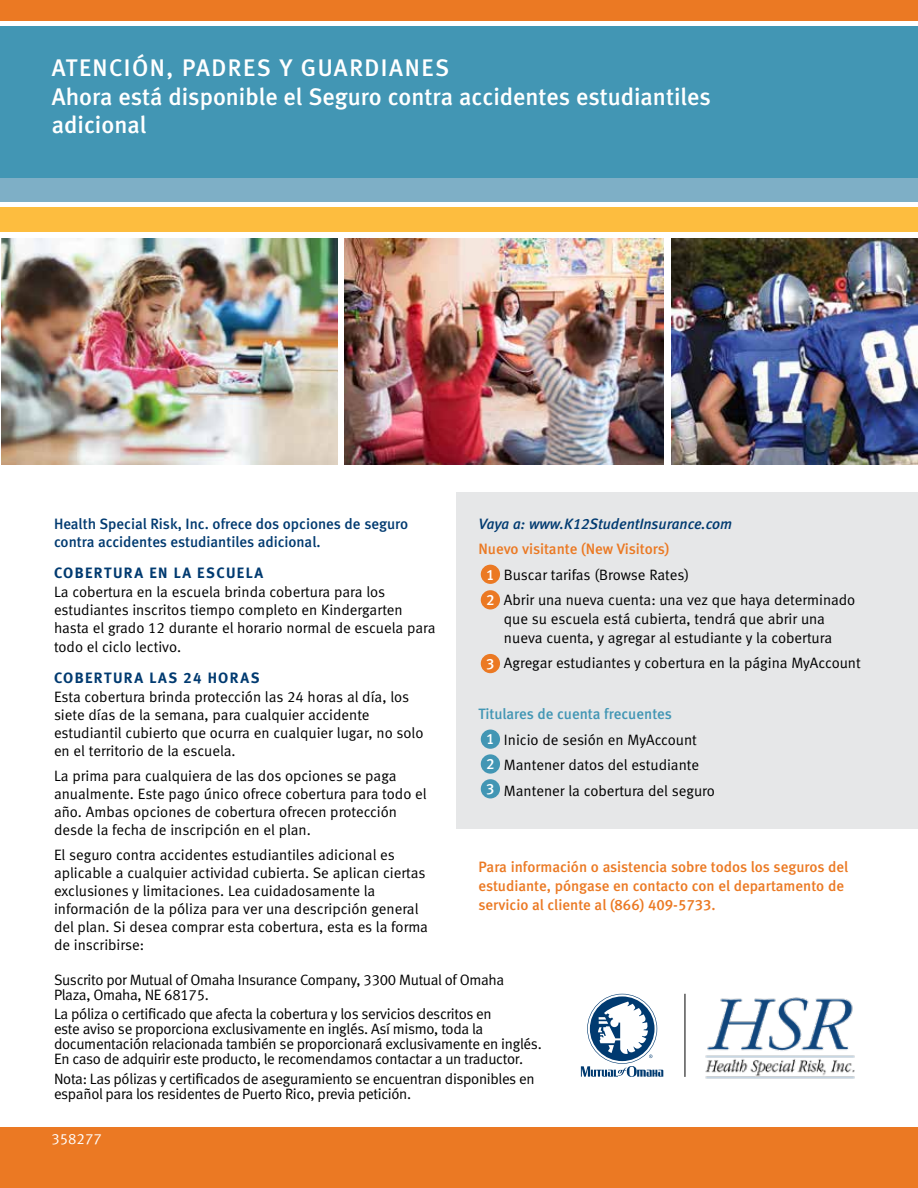
<style>
.page{position:relative;width:918px;height:1188px;background:#fff}
.page>*{position:absolute;margin:0;border:0;box-sizing:border-box;transform-origin:0 0}
.t1{font:24px/28.8px "Meta Medium LF";color:#fff}
.t2{font:15px/18px "Meta Normal LF";letter-spacing:-.005em;color:#000}
.t3{font:15px/18.8px "Meta Medium LF";color:#eb7923}
.t4{font:15px/18.8px "Meta Medium LF";color:#003a70}
.t5{font:15px "Meta Bold LF";letter-spacing:.09em;color:#003a70}
.t6{font:italic 15px "Meta Medium LF";color:#003a70}
.t7{font:15px "Meta Medium LF";color:#4296b4}
.t8{font:15px "Meta Normal LF";color:#fff}
.t9{font:15px/24.9px "Meta Medium LF";color:#fff;text-align:justify}
</style>
<div class="page">
<div style="left:456px;top:492px;width:462px;height:337px;background:#e6e7e8"></div>
<img style="left:671px;top:238px;width:247px;height:227px">
<div style="left:0;top:177px;width:918px;height:24px;background:#7eafc6"></div>
<div style="left:0;top:208px;width:918px;height:24px;background:#fdbd3f"></div>
<div style="left:0;top:0;width:918px;height:20px;background:#eb7923"></div>
<div style="left:0;top:1127px;width:918px;height:61px;background:#eb7923"></div>
<div style="left:0;top:26px;width:918px;height:151px;background:#4296b4"></div>
<img style="left:1px;top:238px;width:336px;height:227px">
<img style="left:345px;top:238px;width:319px;height:227px">
<hr style="left:684px;top:994px;width:1px;height:83px;background:#000">
<svg style="left:581px;top:994px;width:82px;height:83px"></svg>
<img style="left:705px;top:997px;width:150px;height:82px">
<div style="left:481px;top:565px;width:19px;height:19px;background:#eb7923;border-radius:50%"></div>
<div style="left:481px;top:730px;width:19px;height:19px;background:#4296b4;border-radius:50%"></div>
<div style="left:481px;top:754px;width:19px;height:20px;background:#4296b4;border-radius:50%"></div>
<div style="left:481px;top:779px;width:19px;height:19px;background:#4296b4;border-radius:50%"></div>
<div style="left:481px;top:590px;width:19px;height:19px;background:#eb7923;border-radius:50%"></div>
<div style="left:481px;top:654px;width:19px;height:19px;background:#eb7923;border-radius:50%"></div>
<h1 class="t1" style="left:52px;top:53px;width:660px">ATENCIÓN, PADRES Y GUARDIANES<br>Ahora está disponible el Seguro contra accidentes estudiantiles adicional</h1>
<p class="t4" style="left:54px;top:514px;width:356px">Health Special Risk, Inc. ofrece dos opciones de seguro contra accidentes estudiantiles adicional.</p>
<p class="t5" style="left:54px;top:564px;width:211px">COBERTURA EN LA ESCUELA</p>
<p class="t2" style="left:54px;top:583px;width:383px">La cobertura en la escuela brinda cobertura para los estudiantes inscritos tiempo completo en Kindergarten hasta el grado 12 durante el horario normal de escuela para todo el ciclo lectivo.</p>
<p class="t5" style="left:54px;top:669px;width:207px">COBERTURA LAS 24 HORAS</p>
<p class="t2" style="left:54px;top:688px;width:371px">Esta cobertura brinda protección las 24 horas al día, los siete días de la semana, para cualquier accidente estudiantil cubierto que ocurra en cualquier lugar, no solo en el territorio de la escuela.</p>
<p class="t2" style="left:54px;top:766px;width:374px">La prima para cualquiera de las dos opciones se paga anualmente. Este pago único ofrece cobertura para todo el año. Ambas opciones de cobertura ofrecen protección desde la fecha de inscripción en el plan.</p>
<p class="t2" style="left:54px;top:845px;width:376px">El seguro contra accidentes estudiantiles adicional es aplicable a cualquier actividad cubierta. Se aplican ciertas exclusiones y limitaciones. Lea cuidadosamente la información de la póliza para ver una descripción general del plan. Si desea comprar esta cobertura, esta es la forma de inscribirse:</p>
<p class="t6" style="left:478px;top:515px;width:255px">Vaya a: www.K12StudentInsurance.com</p>
<p class="t3" style="left:478px;top:539px;width:193px">Nuevo visitante (New Visitors)</p>
<p class="t2" style="left:504px;top:562px;width:353px;line-height:25.5px">Buscar tarifas (Browse Rates)<br>Abrir una nueva cuenta: una vez que haya determinado</p>
<p class="t2" style="left:504px;top:609px;width:330px;line-height:18.8px">que su escuela está cubierta, tendrá que abrir una nueva cuenta, y agregar al estudiante y la cobertura</p>
<p class="t2" style="left:504px;top:654px;width:358px">Agregar estudiantes y cobertura en la página MyAccount</p>
<p class="t7" style="left:478px;top:705px;width:195px">Titulares de cuenta frecuentes</p>
<p class="t2" style="left:504px;top:727px;width:213px;line-height:25.5px">Inicio de sesión en MyAccount<br>Mantener datos del estudiante<br>Mantener la cobertura del seguro</p>
<p class="t9" style="left:486px;top:562px;width:10px">1</p>
<p class="t9" style="left:486px;top:587px;width:10px">2</p>
<p class="t9" style="left:486px;top:651px;width:10px">3</p>
<p class="t9" style="left:486px;top:727px;width:10px">1<br>2<br>3</p>
<p class="t3" style="left:478px;top:857px;width:371px">Para información o asistencia sobre todos los seguros del estudiante, póngase en contacto con el departamento de servicio al cliente al (866) 409-5733.</p>
<p class="t2" style="left:54px;top:972px;width:452px;line-height:15px">Suscrito por Mutual of Omaha Insurance Company, 3300 Mutual of Omaha<br>Plaza, Omaha, NE 68175.</p>
<p class="t2" style="left:54px;top:1006px;width:489px;line-height:15px">La póliza o certificado que afecta la cobertura y los servicios descritos en<br>este aviso se proporciona exclusivamente en inglés. Así mismo, toda la documentación relacionada también se proporcionará exclusivamente en inglés.<br>En caso de adquirir este producto, le recomendamos contactar a un traductor.</p>
<p class="t2" style="left:54px;top:1071px;width:482px;line-height:15px">Nota: Las pólizas y certificados de aseguramiento se encuentran disponibles en español para los residentes de Puerto Rico, previa petición.</p>
<p class="t8" style="left:51px;top:1130px;width:52px">358277</p>
</div>
